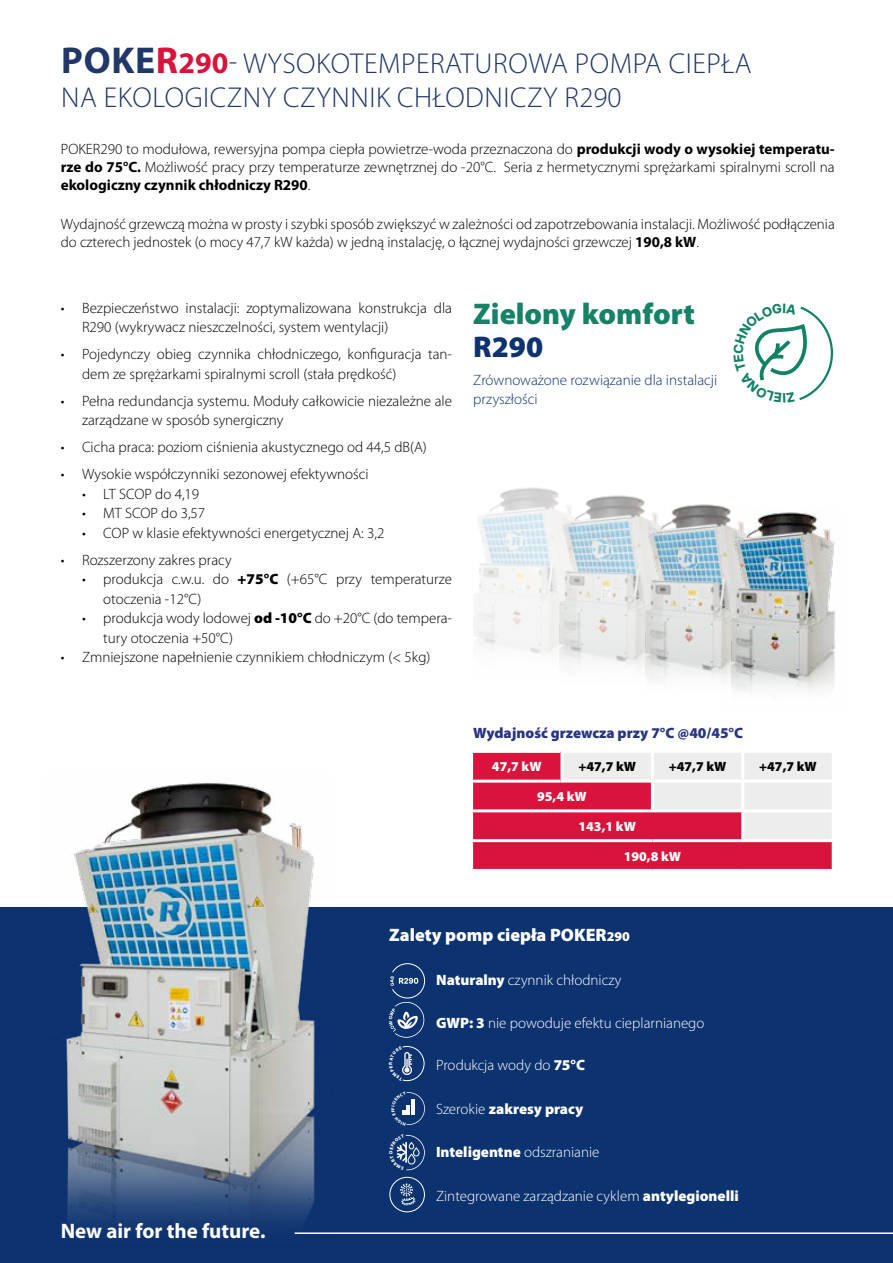
<style>
.page{position:relative;width:893px;height:1263px;background:#fff}
.page>*{position:absolute;margin:0;border:0;box-sizing:border-box;transform-origin:0 0}
.t1{font:900 30px "Myriad Pro";color:#168267}
.t2{font:900 30px "Myriad Pro";color:#0c3270}
.t3{font:300 28.8px/34.5px "Myriad Pro";letter-spacing:.02em;color:#213769}
.t4{font:700 21px "Myriad Pro";color:#fff}
.t5{font:900 18px "Myriad Pro";color:#fff}
.t6{font:300 15px/19.5px "Myriad Pro";color:#000}
.t7{font:300 15px "Myriad Pro";color:#fff}
.t8{font:300 15px/19.5px "Myriad Pro";color:#0c3270}
.t9{font:900 15px "Myriad Pro";color:#fff}
.t10{font:900 15px "Myriad Pro";color:#283583}
.t11{font:900 13.5px "Myriad Pro";color:#fff}
.t12{font:900 13.5px "Myriad Pro";color:#000}
.s1{font-weight:700;font-size:37.5px}
.s2{font-weight:700;font-size:37.5px;color:#d9143b}
.s3{font-weight:700;font-size:30px;color:#d9143b}
.s4{font-weight:700}
.s5{font-weight:900}
.s6{font-size:13.5px}
.s7{font-weight:300}
</style>
<div class="page">
<div style="left:0;top:908px;width:893px;height:355px;background:#0c3270"></div>
<img style="left:44px;top:783px;width:289px;height:451px">
<div style="left:389px;top:1177px;width:36px;height:35px;border:1px solid #fff;border-radius:50%"></div>
<svg style="left:400px;top:1183px;width:16px;height:22px"></svg>
<svg style="left:389px;top:963px;width:36px;height:75px"></svg>
<img style="left:473px;top:487px;width:83px;height:167px">
<img style="left:550px;top:492px;width:94px;height:176px">
<img style="left:636px;top:501px;width:93px;height:179px">
<img style="left:722px;top:509px;width:114px;height:183px">
<svg style="left:473px;top:753px;width:359px;height:116px;background:#e0657e"></svg>
<hr style="left:470px;top:780px;width:90px;height:3px;background:#fff">
<hr style="left:470px;top:809px;width:92px;height:3px;background:#fff">
<hr style="left:562px;top:809px;width:89px;height:3px;background:#fff">
<hr style="left:741px;top:812px;width:3px;height:27px;background:#fff">
<hr style="left:470px;top:839px;width:92px;height:3px;background:#fff">
<hr style="left:562px;top:839px;width:90px;height:3px;background:#fff">
<hr style="left:652px;top:839px;width:91px;height:3px;background:#fff">
<hr style="left:743px;top:839px;width:92px;height:3px;background:#fff">
<hr style="left:560px;top:753px;width:3px;height:27px;background:#fff">
<hr style="left:651px;top:753px;width:3px;height:27px;background:#fff">
<hr style="left:741px;top:753px;width:3px;height:27px;background:#fff">
<hr style="left:560px;top:780px;width:92px;height:3px;background:#fff">
<hr style="left:652px;top:780px;width:91px;height:3px;background:#fff">
<hr style="left:743px;top:780px;width:92px;height:3px;background:#fff">
<hr style="left:651px;top:783px;width:3px;height:26px;background:#fff">
<hr style="left:741px;top:783px;width:3px;height:26px;background:#fff">
<hr style="left:651px;top:809px;width:92px;height:3px;background:#fff">
<hr style="left:743px;top:809px;width:92px;height:3px;background:#fff">
<hr style="left:295px;top:1232px;width:598px;height:2px;background:#fff">
<svg style="left:402px;top:1046px;width:23px;height:35px"></svg>
<svg style="left:402px;top:1092px;width:23px;height:33px"></svg>
<svg style="left:396px;top:1135px;width:29px;height:35px"></svg>
<svg style="left:755px;top:306px;width:78px;height:95px"></svg>
<h2 class="t3" style="left:61px;top:46px;width:692px"><span class="s1">POKE</span><span class="s2">R</span><span class="s3">290</span>- WYSOKOTEMPERATUROWA POMPA CIEPŁA<br>NA EKOLOGICZNY CZYNNIK CHŁODNICZY R290</h2>
<p class="t6" style="left:61px;top:140px;width:775px;line-height:18px;text-align:justify">POKER290 to modułowa, rewersyjna pompa ciepła powietrze-woda przeznaczona do <span class="s4">produkcji wody o wysokiej temperatu&shy;rze do 75°C.</span> Możliwość pracy przy temperaturze zewnętrznej do -20°C. Seria z hermetycznymi sprężarkami spiralnymi scroll na <span class="s4">ekologiczny czynnik chłodniczy R290</span>.</p>
<p class="t6" style="left:61px;top:215px;width:775px;line-height:18px">Wydajność grzewczą można w prosty i szybki sposób zwiększyć w zależności od zapotrzebowania instalacji. Możliwość podłączenia do czterech jednostek (o mocy 47,7 kW każda) w jedną instalację, o łącznej wydajności grzewczej <span class="s4">190,8 kW</span>.</p>
<p class="t6" style="left:82px;top:298px;width:371px;text-indent:-21px">• Bezpieczeństwo instalacji: zoptymalizowana konstrukcja dla<br>R290 (wykrywacz nieszczelności, system wentylacji)</p>
<p class="t6" style="left:82px;top:344px;width:371px;text-indent:-21px">• Pojedynczy obieg czynnika chłodniczego, konfiguracja tan&shy;dem ze sprężarkami spiralnymi scroll (stała prędkość)</p>
<p class="t6" style="left:82px;top:391px;width:371px;text-indent:-21px">• Pełna redundancja systemu. Moduły całkowicie niezależne ale zarządzane w sposób synergiczny</p>
<p class="t6" style="left:61px;top:437px;width:367px">• Cicha praca: poziom ciśnienia akustycznego od 44,5 dB(A)</p>
<p class="t6" style="left:61px;top:464px;width:309px">• Wysokie współczynniki sezonowej efektywności</p>
<p class="t6" style="left:82px;top:484px;width:119px">• LT SCOP do 4,19</p>
<p class="t6" style="left:82px;top:503px;width:125px">• MT SCOP do 3,57</p>
<p class="t6" style="left:82px;top:523px;width:304px">• COP w klasie efektywności energetycznej A: 3,2</p>
<p class="t6" style="left:61px;top:550px;width:172px">• Rozszerzony zakres pracy</p>
<p class="t6" style="left:103px;top:569px;width:350px;text-indent:-21px">• produkcja c.w.u. do <span class="s5">+75°C</span> (+65°C przy temperaturze otoczenia -12°C)</p>
<p class="t6" style="left:103px;top:608px;width:350px;text-indent:-21px">• produkcja wody lodowej <span class="s5">od -10°C</span> do +20°C (do tempera&shy;tury otoczenia +50°C)</p>
<p class="t6" style="left:61px;top:647px;width:371px">• Zmniejszone napełnienie czynnikiem chłodniczym (&lt; 5kg)</p>
<h1 class="t1" style="left:473px;top:294px;width:223px">Zielony komfort</h1>
<h1 class="t2" style="left:473px;top:327px;width:72px">R290</h1>
<p class="t8" style="left:473px;top:370px;width:245px">Zrównoważone rozwiązanie dla instalacji przyszłości</p>
<p class="t10" style="left:473px;top:723px;width:271px">Wydajność grzewcza przy 7°C @40/45°C</p>
<p class="t11" style="left:492px;top:758px;width:51px">47,7 kW</p>
<p class="t12" style="left:578px;top:758px;width:59px">+47,7 kW</p>
<p class="t12" style="left:669px;top:758px;width:59px">+47,7 kW</p>
<p class="t12" style="left:759px;top:758px;width:59px">+47,7 kW</p>
<p class="t11" style="left:537px;top:787px;width:51px">95,4 kW</p>
<p class="t11" style="left:578px;top:817px;width:59px">143,1 kW</p>
<p class="t11" style="left:624px;top:847px;width:59px">190,8 kW</p>
<h3 class="t4" style="left:61px;top:1217px;width:206px">New air for the future.</h3>
<p class="t5" style="left:389px;top:923px;width:242px">Zalety pomp ciepła POKER<span class="s6">290</span></p>
<p class="t7" style="left:436px;top:971px;width:187px"><span class="s5">Naturalny</span> czynnik chłodniczy</p>
<p class="t7" style="left:436px;top:1014px;width:270px"><span class="s5">GWP: 3</span> nie powoduje efektu cieplarnianego</p>
<p class="t7" style="left:436px;top:1056px;width:151px">Produkcja wody do <span class="s5">75°C</span></p>
<p class="t9" style="left:436px;top:1098px;width:149px"><span class="s7">Szerokie</span> zakresy pracy</p>
<p class="t9" style="left:436px;top:1142px;width:165px">Inteligentne <span class="s7">odszranianie</span></p>
<p class="t7" style="left:436px;top:1187px;width:304px">Zintegrowane zarządzanie cyklem <span class="s5">antylegionelli</span></p>
</div>
